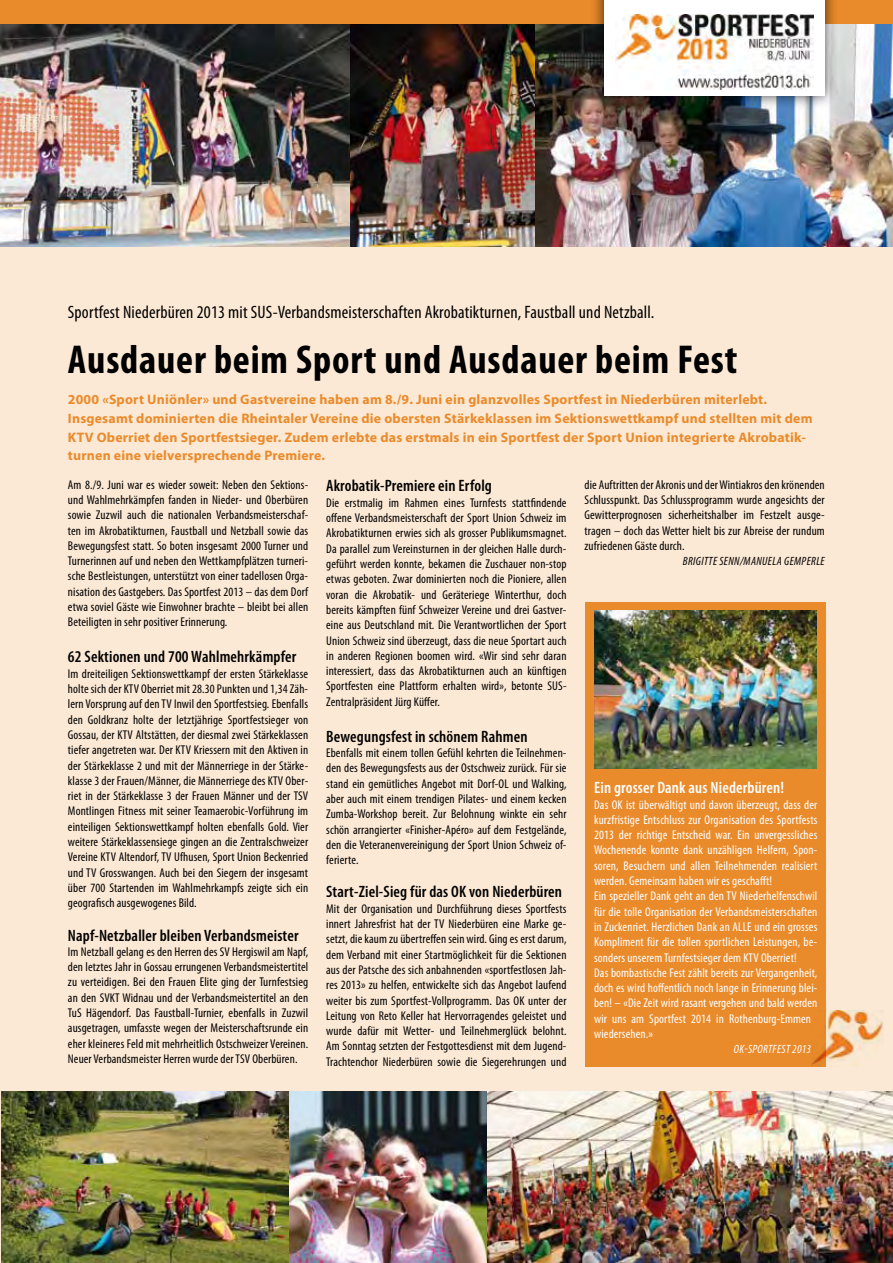
<style>
.page{position:relative;width:893px;height:1263px;background:#fff}
.page>*{position:absolute;margin:0;border:0;box-sizing:border-box;transform-origin:0 0}
.t1{font:700 condensed 40.5px "Myriad Pro";letter-spacing:.02em;color:#000}
.t2{font:condensed 18px "Myriad Pro";letter-spacing:.01em;color:#000}
.t3{font:600 condensed 16.5px "Myriad Pro";letter-spacing:.01em;color:#000}
.t4{font:600 condensed 16.5px "Myriad Pro";letter-spacing:.01em;color:#fff}
.t5{font:700 13.8px/18.8px "Myriad Pro";letter-spacing:.015em;color:#ea8b2b}
.t6{font:condensed 12.75px/15.3px "Myriad Pro";letter-spacing:.01em;color:#000;text-align:justify}
.t7{font:condensed 12.75px/15.3px "Myriad Pro";letter-spacing:.01em;color:#fff}
.t8{font:italic condensed 12px "Myriad Pro";letter-spacing:.03em;color:#000}
.t9{font:italic condensed 12px "Myriad Pro";letter-spacing:.03em;color:#fff}
</style>
<div class="page">
<div style="left:0;top:23px;width:893px;height:1240px;background:#fce9d5"></div>
<img style="left:0;top:23px;width:357px;height:224px">
<img style="left:534px;top:23px;width:359px;height:223px">
<img style="left:351px;top:23px;width:183px;height:223px">
<div style="left:586px;top:602px;width:240px;height:464px;background:#ea8b2b"></div>
<img style="left:594px;top:610px;width:222px;height:158px">
<img style="left:2px;top:1091px;width:485px;height:172px">
<img style="left:487px;top:1091px;width:406px;height:172px">
<img style="left:811px;top:1010px;width:72px;height:56px">
<div style="left:0;top:0;width:893px;height:23px;background:#ea8b2b"></div>
<div style="left:590px;top:0;width:249px;height:110px;background:#000;opacity:.75"></div>
<div style="left:604px;top:0;width:221px;height:96px;background:#fff"></div>
<img style="left:615px;top:15px;width:199px;height:75px">
<h2 class="t2" style="left:68px;top:303px;width:588px">Sportfest Niederbüren 2013 mit SUS-Verbandsmeisterschaften Akrobatikturnen, Faustball und Netzball.</h2>
<h1 class="t1" style="left:68px;top:337px;width:671px">Ausdauer beim Sport und Ausdauer beim Fest</h1>
<p class="t5" style="left:68px;top:390px;width:746px">2000 «Sport Uniönler» und Gastvereine haben am 8./9. Juni ein glanzvolles Sportfest in Niederbüren miterlebt.<br>Insgesamt dominierten die Rheintaler Vereine die obersten Stärkeklassen im Sektionswettkampf und stellten mit dem KTV Oberriet den Sportfestsieger. Zudem erlebte das erstmals in ein Sportfest der Sport Union integrierte Akrobatik&shy;turnen eine vielversprechende Premiere.</p>
<p class="t6" style="left:68px;top:477px;width:242px">Am 8./9. Juni war es wieder soweit: Neben den Sektions&shy;und Wahlmehrkämpfen fanden in Nieder- und Oberbüren sowie Zuzwil auch die nationalen Verbandsmeisterschaf&shy;ten im Akrobatikturnen, Faustball und Netzball sowie das Bewegungsfest statt. So boten insgesamt 2000 Turner und Turnerinnen auf und neben den Wettkampfplätzen turneri&shy;sche Bestleistungen, unterstützt von einer tadellosen Orga&shy;nisation des Gastgebers. Das Sportfest 2013 – das dem Dorf etwa soviel Gäste wie Einwohner brachte – bleibt bei allen Beteiligten in sehr positiver Erinnerung.</p>
<p class="t3" style="left:68px;top:648px;width:230px">62 Sektionen und 700 Wahlmehrkämpfer</p>
<p class="t6" style="left:68px;top:666px;width:242px">Im dreiteiligen Sektionswettkampf der ersten Stärkeklasse holte sich der KTV Oberriet mit 28.30 Punkten und 1,34 Zäh&shy;lern Vorsprung auf den TV Inwil den Sportfestsieg. Ebenfalls den Goldkranz holte der letztjährige Sportfestsieger von Gossau, der KTV Altstätten, der diesmal zwei Stärkeklassen tiefer angetreten war. Der KTV Kriessern mit den Aktiven in der Stärkeklasse 2 und mit der Männerriege in der Stärke&shy;klasse 3 der Frauen/Männer, die Männerriege des KTV Ober&shy;riet in der Stärkeklasse 3 der Frauen Männer und der TSV Montlingen Fitness mit seiner Teamaerobic-Vorführung im einteiligen Sektionswettkampf holten ebenfalls Gold. Vier weitere Stärkeklassensiege gingen an die Zentralschweizer Vereine KTV Altendorf, TV Ufhusen, Sport Union Beckenried und TV Grosswangen. Auch bei den Siegern der insgesamt über 700 Startenden im Wahlmehrkampfs zeigte sich ein geografisch ausgewogenes Bild.</p>
<p class="t3" style="left:68px;top:926px;width:232px">Napf-Netzballer bleiben Verbandsmeister</p>
<p class="t6" style="left:68px;top:944px;width:242px">Im Netzball gelang es den Herren des SV Hergiswil am Napf, den letztes Jahr in Gossau errungenen Verbandsmeistertitel zu verteidigen. Bei den Frauen Elite ging der Turnfestsieg an den SVKT Widnau und der Verbandsmeistertitel an den TuS Hägendorf. Das Faustball-Turnier, ebenfalls in Zuzwil ausgetragen, umfasste wegen der Meisterschaftsrunde ein eher kleineres Feld mit mehrheitlich Ostschweizer Vereinen.<br>Neuer Verbandsmeister Herren wurde der TSV Oberbüren.</p>
<p class="t6" style="left:584px;top:477px;width:242px">die Auftritten der Akronis und der Wintiakros den krönenden Schlusspunkt. Das Schlussprogramm wurde angesichts der Gewitterprognosen sicherheitshalber im Festzelt ausge&shy;tragen – doch das Wetter hielt bis zur Abreise der rundum zufriedenen Gäste durch.</p>
<p class="t8" style="left:683px;top:554px;width:143px">BRIGITTE SENN/MANUELA GEMPERLE</p>
<p class="t3" style="left:326px;top:477px;width:167px">Akrobatik-Premiere ein Erfolg</p>
<p class="t6" style="left:326px;top:495px;width:242px">Die erstmalig im Rahmen eines Turnfests stattfindende offene Verbandsmeisterschaft der Sport Union Schweiz im Akrobatikturnen erwies sich als grosser Publikumsmagnet.<br>Da parallel zum Vereinsturnen in der gleichen Halle durch&shy;geführt werden konnte, bekamen die Zuschauer non-stop etwas geboten. Zwar dominierten noch die Pioniere, allen voran die Akrobatik- und Geräteriege Winterthur, doch bereits kämpften fünf Schweizer Vereine und drei Gastver&shy;eine aus Deutschland mit. Die Verantwortlichen der Sport Union Schweiz sind überzeugt, dass die neue Sportart auch in anderen Regionen boomen wird. «Wir sind sehr daran interessiert, dass das Akrobatikturnen auch an künftigen Sportfesten eine Plattform erhalten wird», betonte SUS-Zentralpräsident Jürg Küffer.</p>
<p class="t3" style="left:326px;top:727px;width:203px">Bewegungsfest in schönem Rahmen</p>
<p class="t6" style="left:326px;top:745px;width:242px">Ebenfalls mit einem tollen Gefühl kehrten die Teilnehmen&shy;den des Bewegungsfests aus der Ostschweiz zurück. Für sie stand ein gemütliches Angebot mit Dorf-OL und Walking, aber auch mit einem trendigen Pilates- und einem kecken Zumba-Workshop bereit. Zur Belohnung winkte ein sehr schön arrangierter «Finisher-Apéro» auf dem Festgelände, den die Veteranenvereinigung der Sport Union Schweiz of&shy;ferierte.</p>
<p class="t3" style="left:326px;top:883px;width:237px">Start-Ziel-Sieg für das OK von Niederbüren</p>
<p class="t6" style="left:326px;top:901px;width:242px">Mit der Organisation und Durchführung dieses Sportfests innert Jahresfrist hat der TV Niederbüren eine Marke ge&shy;setzt, die kaum zu übertreffen sein wird. Ging es erst darum, dem Verband mit einer Startmöglichkeit für die Sektionen aus der Patsche des sich anbahnenden «sportfestlosen Jah&shy;res 2013» zu helfen, entwickelte sich das Angebot laufend weiter bis zum Sportfest-Vollprogramm. Das OK unter der Leitung von Reto Keller hat Hervorragendes geleistet und wurde dafür mit Wetter- und Teilnehmerglück belohnt.<br>Am Sonntag setzten der Festgottesdienst mit dem Jugend-Trachtenchor Niederbüren sowie die Siegerehrungen und</p>
<p class="t4" style="left:594px;top:779px;width:192px">Ein grosser Dank aus Niederbüren!</p>
<p class="t7" style="left:594px;top:797px;width:225px">Das OK ist überwältigt und davon überzeugt, dass der kurzfristige Entschluss zur Organisation des Sportfests 2013 der richtige Entscheid war. Ein unvergessliches Wochenende konnte dank unzähligen Helfern, Spon&shy;soren, Besuchern und allen Teilnehmenden realisiert werden. Gemeinsam haben wir es geschafft!<br>Ein spezieller Dank geht an den TV Niederhelfenschwil für die tolle Organisation der Verbandsmeisterschaften in Zuckenriet. Herzlichen Dank an ALLE und ein grosses Kompliment für die tollen sportlichen Leistungen, be&shy;sonders unserem Turnfestsieger dem KTV Oberriet!<br>Das bombastische Fest zählt bereits zur Vergangenheit, doch es wird hoffentlich noch lange in Erinnerung blei&shy;ben! – «Die Zeit wird rasant vergehen und bald werden wir uns am Sportfest 2014 in Rothenburg-Emmen wiedersehen.»</p>
<p class="t9" style="left:734px;top:1043px;width:79px">OK-SPORTFEST 2013</p>
</div>
